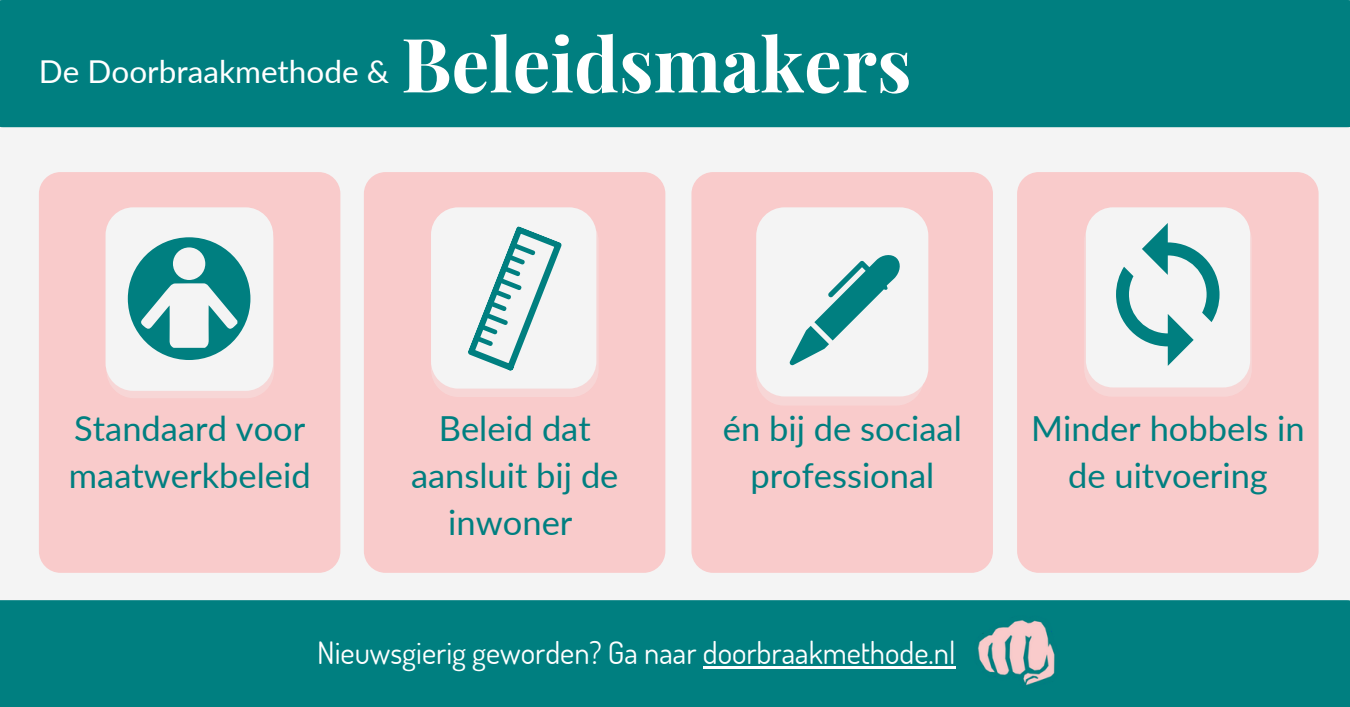
<style>
.page{position:relative;width:1350px;height:707px;background:#fff}
.page>*{position:absolute;margin:0;border:0;box-sizing:border-box;transform-origin:0 0}
.t1{font:700 75px "Playfair Display";color:#fff}
.t2{font:34.5px/47.2px "Lato";color:#007f80;text-align:center}
.t3{font:31.5px "Lato";color:#fff}
.t4{font:30.75px "Dosis";color:#fff}
</style>
<div class="page">
<div style="left:0;top:0;width:1350px;height:706px;background:#f4f4f4"></div>
<div style="left:0;top:0;width:1350px;height:127px;background:#007f80"></div>
<div style="left:39px;top:172px;width:301px;height:400px;background:#f9cbcb;border-radius:22px"></div>
<div style="left:106px;top:207px;width:167px;height:184px;background:#f4f4f4;border-radius:28px"></div>
<div style="left:107px;top:215px;width:167px;height:183px;background:#f4f4f4;border-radius:28px"></div>
<div style="left:364px;top:172px;width:301px;height:400px;background:#f9cbcb;border-radius:22px"></div>
<div style="left:431px;top:207px;width:165px;height:181px;background:#f4f4f4;border-radius:27px"></div>
<div style="left:431px;top:213px;width:168px;height:184px;background:#f4f4f4;border-radius:28px"></div>
<div style="left:691px;top:172px;width:302px;height:400px;background:#f9cbcb;border-radius:22px"></div>
<div style="left:756px;top:207px;width:172px;height:189px;background:#f4f4f4;border-radius:28px"></div>
<div style="left:756px;top:222px;width:168px;height:183px;background:#f4f4f4;border-radius:28px"></div>
<div style="left:1017px;top:172px;width:302px;height:400px;background:#f9cbcb;border-radius:22px"></div>
<div style="left:1086px;top:207px;width:164px;height:180px;background:#f4f4f4;border-radius:27px"></div>
<div style="left:1084px;top:213px;width:168px;height:183px;background:#f4f4f4;border-radius:28px"></div>
<div style="left:0;top:600px;width:1350px;height:106px;background:#007f80"></div>
<img style="left:975px;top:615px;width:84px;height:73px">
<svg style="left:128px;top:237px;width:122px;height:123px"></svg>
<svg style="left:468px;top:226px;width:94px;height:145px"></svg>
<svg style="left:789px;top:255px;width:111px;height:110px"></svg>
<svg style="left:1116px;top:223px;width:104px;height:143px"></svg>
<hr style="left:703px;top:666px;width:252px;height:2px;background:#fff">
<p class="t3" style="left:39px;top:51px;width:352px">De Doorbraakmethode &amp;</p>
<p class="t1" style="left:401px;top:11px;width:512px">Beleidsmakers</p>
<p class="t2" style="left:69px;top:404px;width:243px;text-align:left">Standaard voor maatwerkbeleid</p>
<p class="t2" style="left:411px;top:404px;width:209px">Beleid dat aansluit bij de inwoner</p>
<p class="t2" style="left:723px;top:404px;width:240px">én bij de sociaal professional</p>
<p class="t2" style="left:1031px;top:404px;width:275px">Minder hobbels in de uitvoering</p>
<p class="t4" style="left:317px;top:632px;width:640px">Nieuwsgierig geworden? Ga naar doorbraakmethode.nl</p>
</div>
